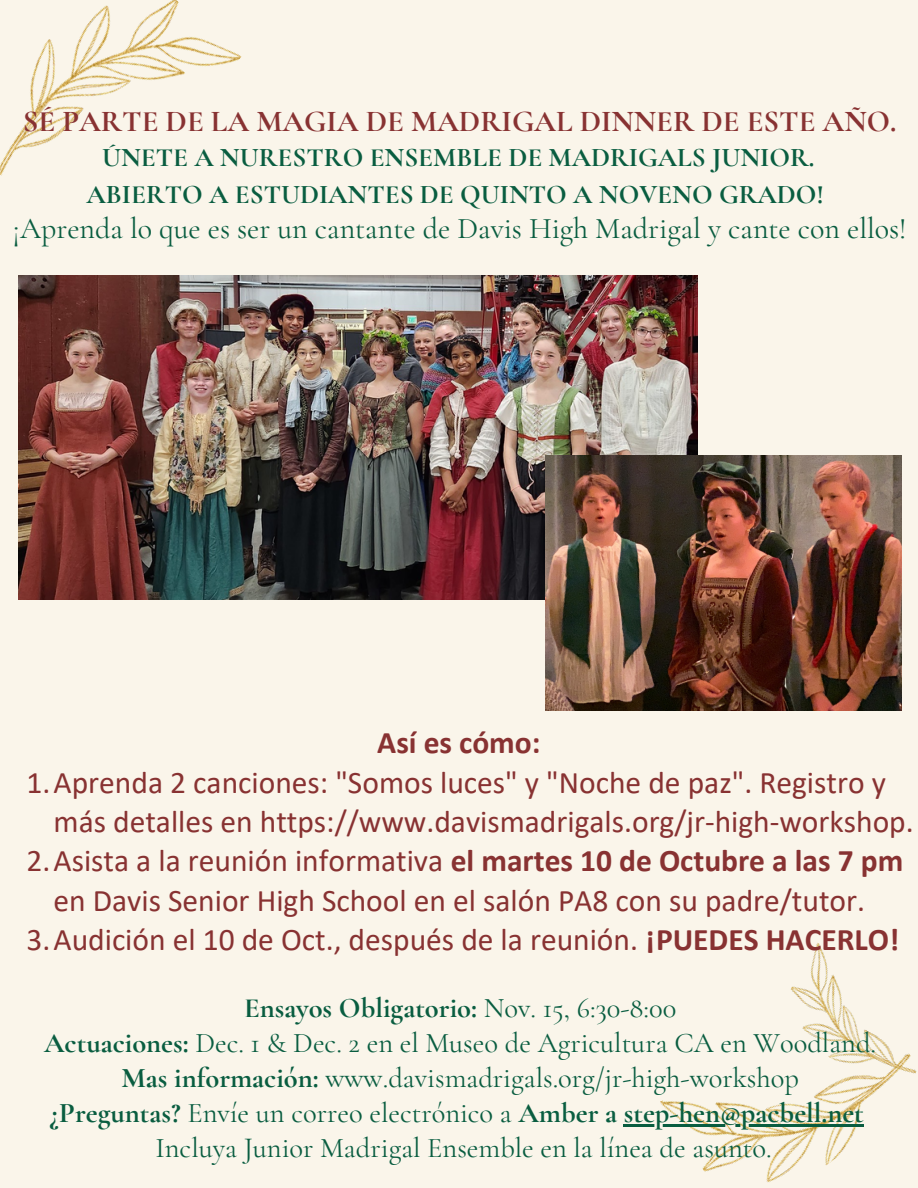
<style>
.page{position:relative;width:918px;height:1188px;background:#faf5ea}
.page>*{position:absolute;margin:0;border:0;box-sizing:border-box;transform-origin:0 0}
.t1{font:31.5px/39.3px "Calibri";color:#883232}
.t2{font:700 31.5px "Calibri";color:#883232}
.t3{font:700 30.45px "Cormorant Garamond";color:#883232}
.t4{font:30px "Cormorant Garamond";color:#095d40}
.t5{font:28.5px "Cormorant Garamond";color:#095d40}
.t6{font:700 28.5px "Cormorant Garamond";color:#095d40}
.t7{font:700 27px "Cormorant Garamond";color:#095d40}
.s1{font-weight:700}
.s2{font-weight:400}
</style>
<div class="page">
<img style="left:0;top:0;width:242px;height:176px">
<img style="left:660px;top:1096px;width:210px;height:86px">
<img style="left:791px;top:943px;width:126px;height:153px">
<img style="left:19px;top:275px;width:678px;height:324px">
<hr style="left:624px;top:1124px;width:240px;height:2px;background:#095d40">
<img style="left:545px;top:455px;width:357px;height:256px">
<p class="t3" style="left:23px;top:103px;width:875px">SÉ PARTE DE LA MAGIA DE MADRIGAL DINNER DE ESTE AÑO.</p>
<p class="t7" style="left:102px;top:141px;width:714px">ÚNETE A NURESTRO ENSEMBLE DE MADRIGALS JUNIOR.</p>
<p class="t7" style="left:86px;top:178px;width:739px">ABIERTO A ESTUDIANTES DE QUINTO A NOVENO GRADO!</p>
<p class="t4" style="left:13px;top:211px;width:896px">¡Aprenda lo que es ser un cantante de Davis High Madrigal y cante con ellos!</p>
<p class="t2" style="left:377px;top:730px;width:165px">Así es cómo:</p>
<p class="t1" style="left:54px;top:765px;width:862px;text-indent:-27px">1.Aprenda 2 canciones: "Somos luces" y "Noche de paz". Registro y más detalles en https://www.davismadrigals.org/jr-high-workshop.</p>
<p class="t1" style="left:26px;top:844px;width:878px;text-align:center">2.Asista a la reunión informativa <span class="s1">el martes 10 de Octubre a las 7 pm </span>en Davis Senior High School en el salón PA8 con su padre/tutor.</p>
<p class="t1" style="left:26px;top:923px;width:874px">3.Audición el 10 de Oct., después de la reunión. <span class="s1">¡PUEDES HACERLO!</span></p>
<p class="t6" style="left:244px;top:991px;width:434px">Ensayos Obligatorio: <span class="s2">Nov. 15, 6:30-8:00</span></p>
<p class="t5" style="left:44px;top:1026px;width:833px"><span class="s1">Actuaciones:</span> Dec. 1 &amp; Dec. 2 en el Museo de Agricultura CA en Woodland.</p>
<p class="t5" style="left:122px;top:1061px;width:679px"><span class="s1">Mas información:</span> www.davismadrigals.org/jr-high-workshop</p>
<p class="t6" style="left:50px;top:1096px;width:815px">¿Preguntas? <span class="s2">Envíe un correo electrónico a</span> Amber a step-hen@pacbell.net</p>
<p class="t5" style="left:155px;top:1130px;width:618px">Incluya Junior Madrigal Ensemble en la línea de asunto.</p>
</div>
